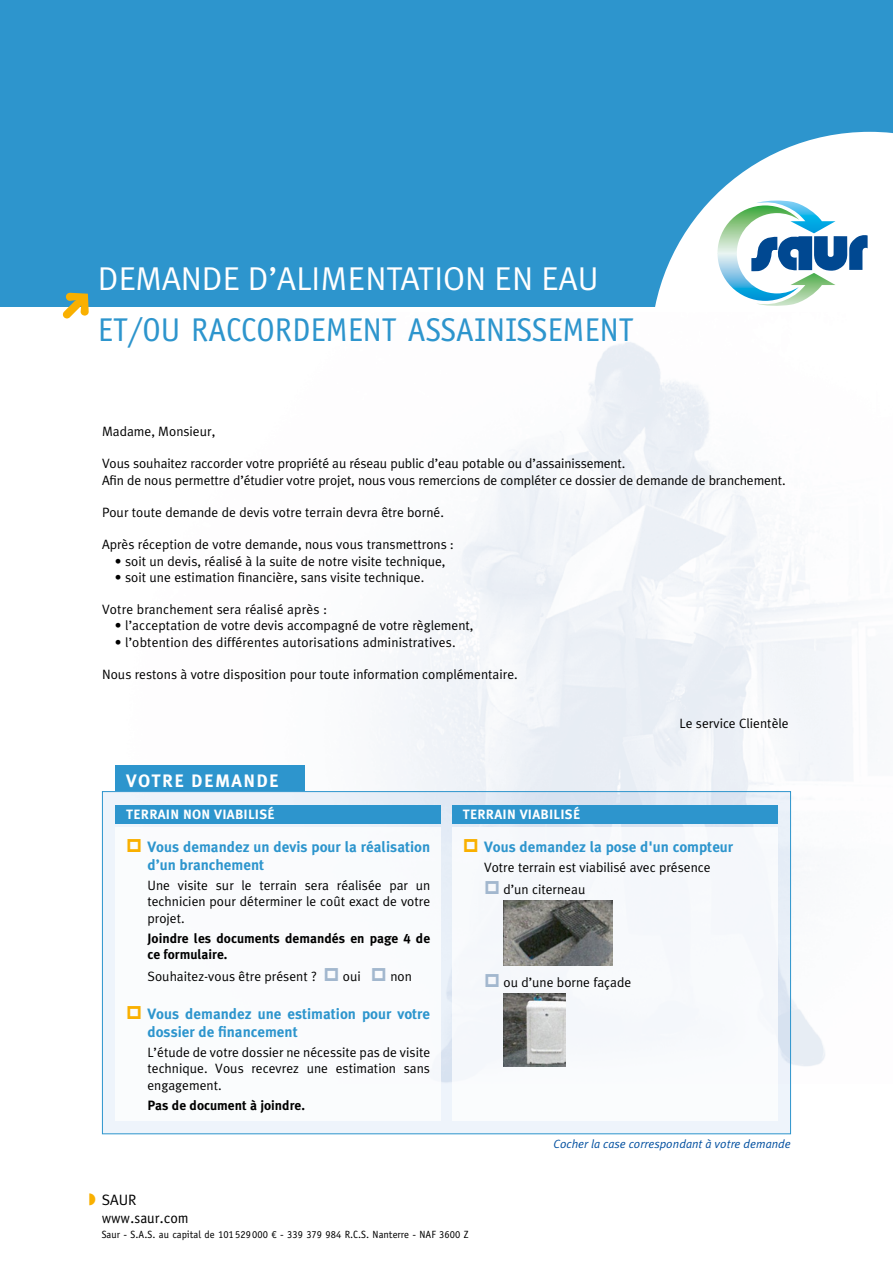
<style>
.page{position:relative;width:893px;height:1263px;background:#fff}
.page>*{position:absolute;margin:0;border:0;box-sizing:border-box;transform-origin:0 0}
.t1{font:33px "Officina Sans";color:#2d95cd}
.t2{font:33px "Meta Plus Normal";color:#fff}
.t3{font:700 18px "Meta Plus";letter-spacing:.075em;color:#fff}
.t4{font:700 15px/18px "Meta Plus";color:#2d95cd}
.t5{font:15px "Officina Sans Std";color:#000}
.t6{font:15px "Meta Plus Normal";color:#000}
.t7{font:13.5px/16.2px "Meta Plus Normal";color:#000}
.t8{font:700 13.5px/16.2px "Meta Plus";color:#000}
.t9{font:700 13.5px "Meta Plus";letter-spacing:.02em;color:#fff}
.t10{font:italic 12px "Meta Plus Normal";color:#004f9f}
.t11{font:10.5px "Officina Sans Std";color:#000}
.s1{font-family:"Meta Plus Bold Caps";font-weight:400}
</style>
<div class="page">
<div style="left:0;top:0;width:893px;height:306px;background:#2d95cd"></div>
<svg style="left:651px;top:132px;width:242px;height:175px;fill:#fff"></svg>
<svg style="left:717px;top:201px;width:151px;height:106px;background:#b0d0db"></svg>
<img style="left:101px;top:342px;width:752px;height:742px">
<svg style="left:104px;top:793px;width:685px;height:339px;background:#e8eff8"></svg>
<div style="left:116px;top:805px;width:325px;height:19px;background:#2d95cd"></div>
<div style="left:452px;top:805px;width:325px;height:19px;background:#2d95cd"></div>
<div style="left:116px;top:827px;width:325px;height:294px;background:#fff"></div>
<div style="left:452px;top:827px;width:325px;height:294px;background:#f7f9fc"></div>
<img style="left:503px;top:901px;width:109px;height:64px">
<img style="left:503px;top:994px;width:63px;height:72px">
<div style="left:116px;top:765px;width:189px;height:26px;background:#2d95cd"></div>
<svg style="left:63px;top:306px;width:26px;height:1px"></svg>
<h1 class="t2" style="left:98px;top:260px;width:502px">DEMANDE D’ALIMENTATION EN EAU</h1>
<h1 class="t1" style="left:98px;top:311px;width:537px">ET/OU RACCORDEMENT ASSAINISSEMENT</h1>
<p class="t7" style="left:102px;top:423px;width:115px">Madame, Monsieur,</p>
<p class="t7" style="left:102px;top:455px;width:683px">Vous souhaitez raccorder votre propriété au réseau public d’eau potable ou d’assainissement.<br>Afin de nous permettre d’étudier votre projet, nous vous remercions de compléter ce dossier de demande de branchement.</p>
<p class="t7" style="left:102px;top:504px;width:342px">Pour toute demande de devis votre terrain devra être borné.</p>
<p class="t7" style="left:102px;top:536px;width:353px">Après réception de votre demande, nous vous transmettrons :</p>
<p class="t7" style="left:115px;top:553px;width:332px">• soit un devis, réalisé à la suite de notre visite technique,</p>
<p class="t7" style="left:115px;top:569px;width:309px">• soit une estimation financière, sans visite technique.</p>
<p class="t7" style="left:102px;top:601px;width:227px">Votre branchement sera réalisé après :</p>
<p class="t7" style="left:115px;top:617px;width:360px">• l’acceptation de votre devis accompagné de votre règlement,</p>
<p class="t7" style="left:115px;top:634px;width:341px">• l’obtention des différentes autorisations administratives.</p>
<p class="t7" style="left:102px;top:666px;width:415px">Nous restons à votre disposition pour toute information complémentaire.</p>
<p class="t7" style="left:679px;top:715px;width:111px">Le service Clientèle</p>
<h2 class="t3" style="left:126px;top:770px;width:154px">VOTRE DEMANDE</h2>
<p class="t9" style="left:126px;top:807px;width:150px">TERRAIN NON VIABILISÉ</p>
<p class="t9" style="left:463px;top:807px;width:119px">TERRAIN VIABILISÉ</p>
<p class="t4" style="left:147px;top:837px;width:284px">Vous demandez un devis pour la réalisation d’un branchement</p>
<p class="t7" style="left:147px;top:877px;width:284px;text-align:justify">Une visite sur le terrain sera réalisée par un technicien pour déterminer le coût exact de votre projet.</p>
<p class="t8" style="left:147px;top:930px;width:284px">Joindre les documents demandés en page <span class="s1">4</span> de ce formulaire.</p>
<p class="t7" style="left:147px;top:968px;width:171px">Souhaitez-vous être présent ?</p>
<p class="t7" style="left:343px;top:968px;width:20px">oui</p>
<p class="t7" style="left:390px;top:968px;width:23px">non</p>
<p class="t4" style="left:147px;top:1004px;width:284px">Vous demandez une estimation pour votre dossier de financement</p>
<p class="t7" style="left:147px;top:1044px;width:284px;text-align:justify">L’étude de votre dossier ne nécessite pas de visite technique. Vous recevrez une estimation sans engagement.</p>
<p class="t8" style="left:126px;top:1097px;width:180px">--Pas de document à joindre.</p>
<p class="t4" style="left:484px;top:837px;width:251px">Vous demandez la pose d'un compteur</p>
<p class="t7" style="left:503px;top:857px;width:209px;line-height:21.6px;text-indent:-19px">Votre terrain est viabilisé avec présence d’un citerneau</p>
<p class="t7" style="left:503px;top:974px;width:129px">ou d’une borne façade</p>
<p class="t6" style="left:102px;top:1191px;width:37px">SAUR</p>
<p class="t5" style="left:102px;top:1209px;width:88px">www.saur.com</p>
<p class="t11" style="left:102px;top:1228px;width:368px">Saur - S.A.S. au capital de 101529000 € - 339 379 984 R.C.S. Nanterre - NAF 3600 Z</p>
<p class="t10" style="left:554px;top:1137px;width:239px">Cocher la case correspondant à votre demande</p>
</div>
